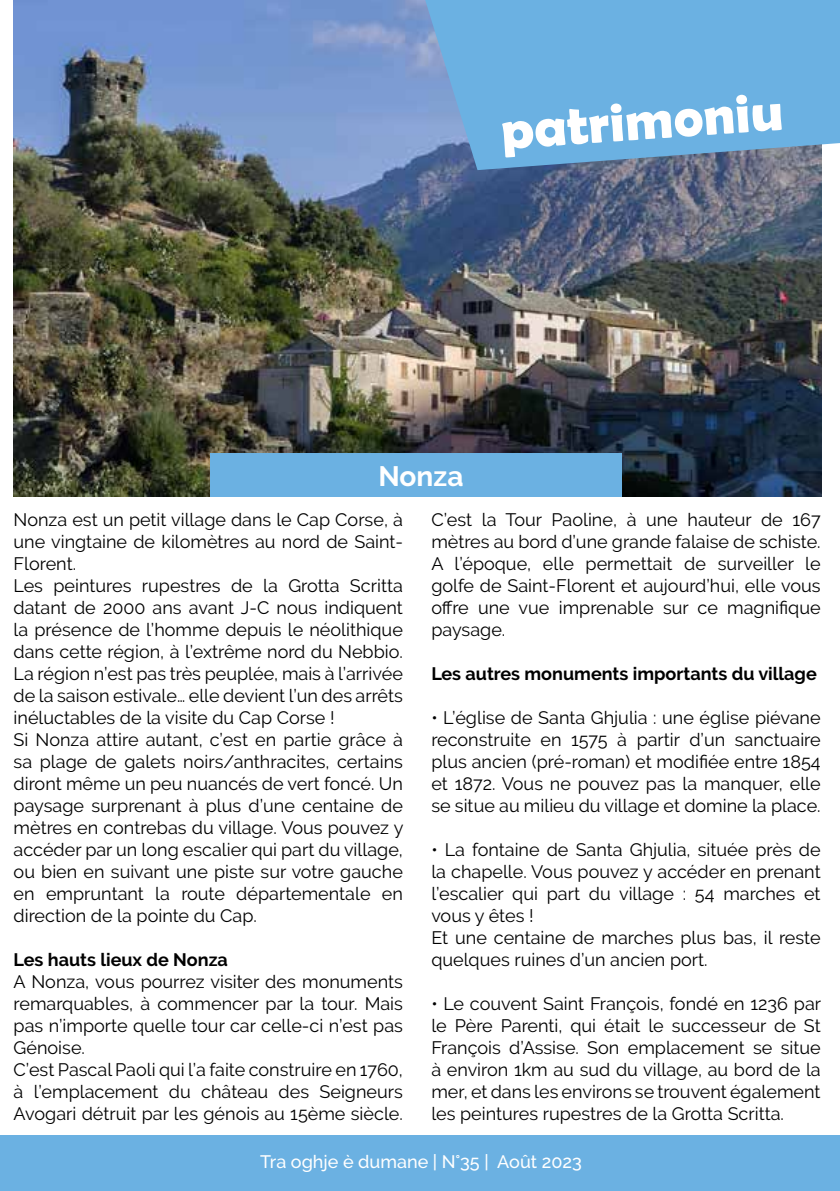
<style>
.page{position:relative;width:840px;height:1191px;background:#fff}
.page>*{position:absolute;margin:0;border:0;box-sizing:border-box;transform-origin:0 0}
.t1{font:700 56px "Berlin Sans FB Demi";color:#fff}
.t2{font:700 28px "Raleway";color:#fff}
.t3{font:18px/22px "Raleway";color:#000}
.t4{font:700 18px "Raleway";color:#000}
.t5{font:500 18px "Raleway";color:#fff}
</style>
<div class="page">
<img style="left:14px;top:0;width:806px;height:497px">
<div style="left:210px;top:453px;width:411px;height:44px;background:#6bb1e2"></div>
<svg style="left:420px;top:0;width:419px;height:170px;background:#6cabda"></svg>
<div style="left:0;top:1135px;width:839px;height:56px;background:#6bb1e2"></div>
<h1 class="t1" style="left:497px;top:98px;width:284px;rotate:-4deg">patrimoniu</h1>
<h2 class="t2" style="left:378px;top:460px;width:86px">Nonza</h2>
<p class="t3" style="left:14px;top:508px;width:391px">Nonza est un petit village dans le Cap Corse, à une vingtaine de kilomètres au nord de Saint-Florent.<br>Les peintures rupestres de la Grotta Scritta datant de 2000 ans avant J-C nous indiquent la présence de l’homme depuis le néolithique dans cette région, à l’extrême nord du Nebbio.<br>La région n’est pas très peuplée, mais à l’arrivée de la saison estivale… elle devient l’un des arrêts inéluctables de la visite du Cap Corse !<br>Si Nonza attire autant, c’est en partie grâce à sa plage de galets noirs/anthracites, certains diront même un peu nuancés de vert foncé. Un paysage surprenant à plus d’une centaine de mètres en contrebas du village. Vous pouvez y accéder par un long escalier qui part du village, ou bien en suivant une piste sur votre gauche en empruntant la route départementale en direction de la pointe du Cap.</p>
<p class="t4" style="left:14px;top:949px;width:216px">Les hauts lieux de Nonza</p>
<p class="t3" style="left:14px;top:970px;width:390px">A Nonza, vous pourrez visiter des monuments remarquables, à commencer par la tour. Mais pas n’importe quelle tour car celle-ci n’est pas Génoise.<br>C’est Pascal Paoli qui l’a faite construire en 1760, à l’emplacement du château des Seigneurs Avogari détruit par les génois au 15ème siècle.</p>
<p class="t3" style="left:431px;top:508px;width:390px;text-align:justify">C’est la Tour Paoline, à une hauteur de 167 mètres au bord d’une grande falaise de schiste.<br>A l’époque, elle permettait de surveiller le golfe de Saint-Florent et aujourd’hui, elle vous offre une vue imprenable sur ce magnifique paysage.</p>
<p class="t4" style="left:431px;top:663px;width:387px">Les autres monuments importants du village</p>
<p class="t3" style="left:431px;top:706px;width:390px;text-align:justify">• L’église de Santa Ghjulia : une église piévane reconstruite en 1575 à partir d’un sanctuaire plus ancien (pré-roman) et modifiée entre 1854 et 1872. Vous ne pouvez pas la manquer, elle se situe au milieu du village et domine la place.</p>
<p class="t3" style="left:431px;top:838px;width:390px">• La fontaine de Santa Ghjulia, située près de la chapelle. Vous pouvez y accéder en prenant l’escalier qui part du village : 54 marches et vous y êtes !<br>Et une centaine de marches plus bas, il reste quelques ruines d’un ancien port.</p>
<p class="t3" style="left:431px;top:992px;width:391px;text-align:justify">• Le couvent Saint François, fondé en 1236 par le Père Parenti, qui était le successeur de St François d’Assise. Son emplacement se situe à environ 1km au sud du village, au bord de la mer, et dans les environs se trouvent également les peintures rupestres de la Grotta Scritta.</p>
<p class="t5" style="left:260px;top:1151px;width:323px">Tra oghje è dumane | N°35 | Août 2023</p>
</div>
